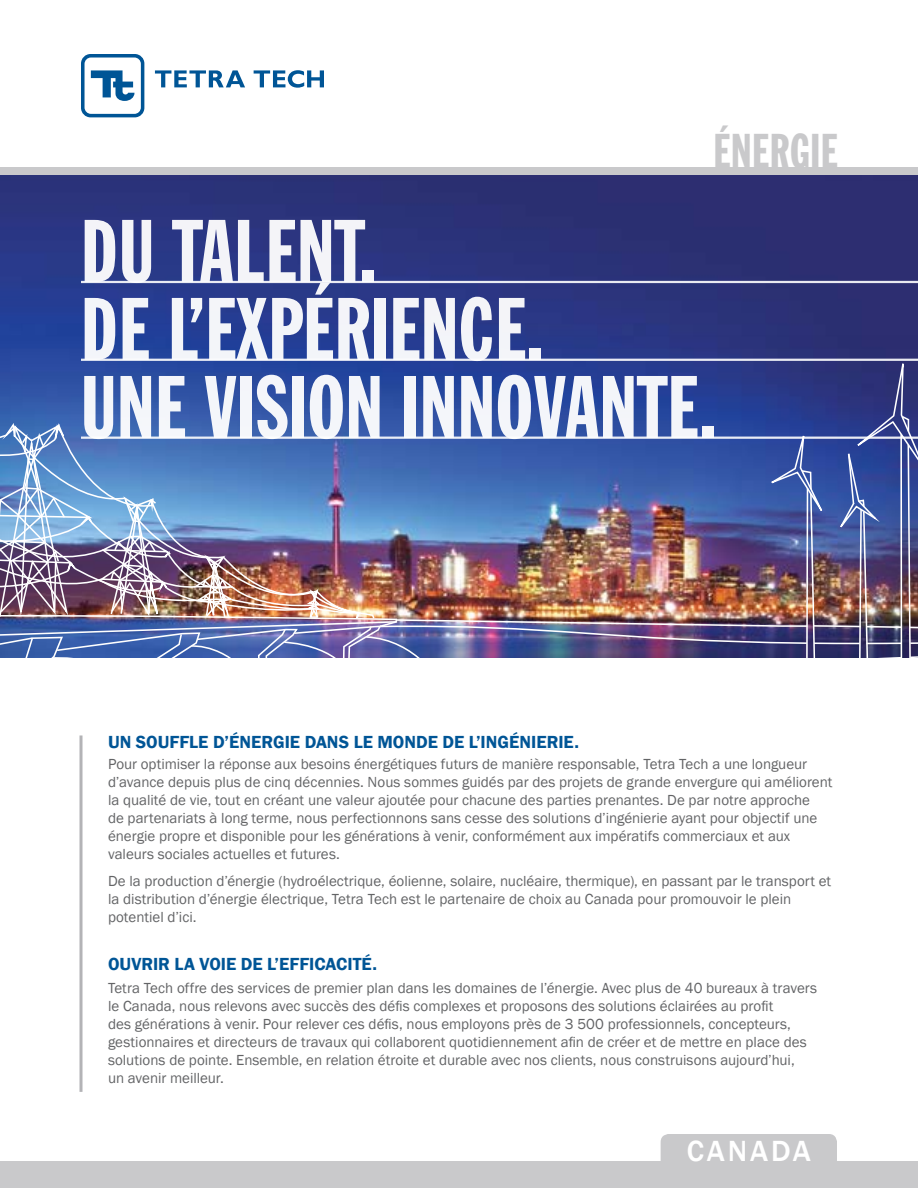
<style>
.page{position:relative;width:918px;height:1188px;background:#fff}
.page>*{position:absolute;margin:0;border:0;box-sizing:border-box;transform-origin:0 0}
.t1{font:87px/78px "Franklin Gothic Std Extra Cond";letter-spacing:.01em;color:#fff}
.t2{font:48px "Franklin Gothic Std Extra Cond";letter-spacing:.015em;color:#c9c9cb}
.t3{font:500 30px "Franklin Gothic";letter-spacing:.095em;color:#fff}
.t4{font:600 18px "Franklin Gothic";color:#005596}
.t5{font:15px/18px "Franklin Gothic";color:#636466}
</style>
<div class="page">
<div style="left:0;top:167px;width:918px;height:9px;background:#c9c9cb"></div>
<svg style="left:81px;top:54px;width:63px;height:63px"></svg>
<svg style="left:155px;top:70px;width:90px;height:17px"></svg>
<svg style="left:254px;top:70px;width:70px;height:18px"></svg>
<div style="left:0;top:1161px;width:918px;height:27px;background:#c9c9cb"></div>
<div style="left:661px;top:1134px;width:176px;height:27px;background:#c9c9cb"></div>
<hr style="left:80px;top:735px;width:2px;height:357px;background:#b3b3b6">
<img style="left:0;top:176px;width:918px;height:178px">
<img style="left:0;top:354px;width:918px;height:304px">
<hr style="left:81px;top:281px;width:837px;height:2px;background:#fff">
<hr style="left:81px;top:359px;width:837px;height:2px;background:#fff">
<hr style="left:81px;top:437px;width:837px;height:2px;background:#fff">
<h2 class="t2" style="left:714px;top:126px;width:126px">ÉNERGIE</h2>
<h1 class="t1" style="left:81px;top:215px;width:637px">DU TALENT.<br>DE L’EXPÉRIENCE.<br>UNE VISION INNOVANTE.</h1>
<p class="t4" style="left:108px;top:731px;width:473px">UN SOUFFLE D’ÉNERGIE DANS LE MONDE DE L’INGÉNIERIE.</p>
<p class="t5" style="left:108px;top:755px;width:726px">Pour optimiser la réponse aux besoins énergétiques futurs de manière responsable, Tetra Tech a une longueur d’avance depuis plus de cinq décennies. Nous sommes guidés par des projets de grande envergure qui améliorent la qualité de vie, tout en créant une valeur ajoutée pour chacune des parties prenantes. De par notre approche<br>de partenariats à long terme, nous perfectionnons sans cesse des solutions d’ingénierie ayant pour objectif une énergie propre et disponible pour les générations à venir, conformément aux impératifs commerciaux et aux valeurs sociales actuelles et futures.</p>
<p class="t5" style="left:108px;top:872px;width:725px">De la production d’énergie (hydroélectrique, éolienne, solaire, nucléaire, thermique), en passant par le transport et la distribution d’énergie électrique, Tetra Tech est le partenaire de choix au Canada pour promouvoir le plein potentiel d’ici.</p>
<p class="t4" style="left:108px;top:953px;width:270px">OUVRIR LA VOIE DE L’EFFICACITÉ.</p>
<p class="t5" style="left:108px;top:980px;width:711px">Tetra Tech offre des services de premier plan dans les domaines de l’énergie. Avec plus de 40 bureaux à travers le Canada, nous relevons avec succès des défis complexes et proposons des solutions éclairées au profit<br>des générations à venir. Pour relever ces défis, nous employons près de 3 500 professionnels, concepteurs, gestionnaires et directeurs de travaux qui collaborent quotidiennement afin de créer et de mettre en place des solutions de pointe. Ensemble, en relation étroite et durable avec nos clients, nous construisons aujourd’hui,<br>un avenir meilleur.</p>
<h3 class="t3" style="left:687px;top:1133px;width:126px">CANADA</h3>
</div>
